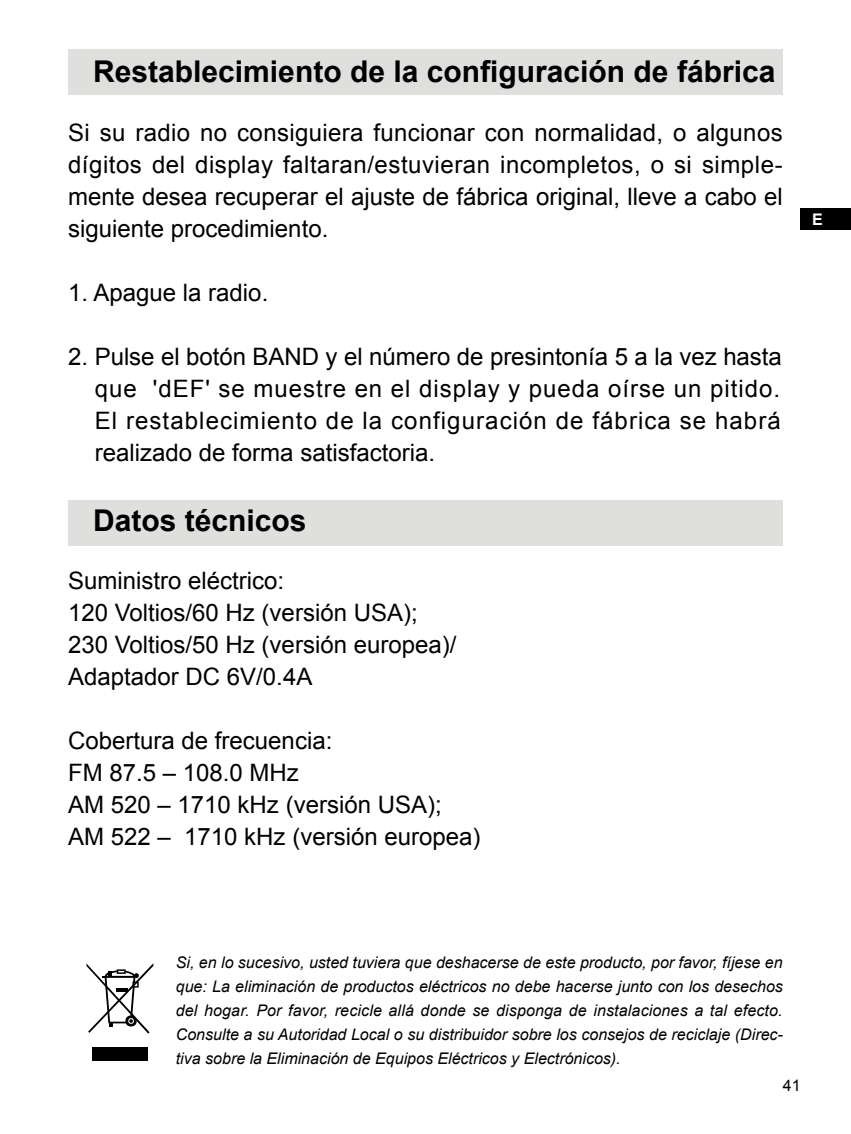
<style>
.page{position:relative;width:851px;height:1134px;background:#fff}
.page>*{position:absolute;margin:0;border:0;box-sizing:border-box;transform-origin:0 0}
.t1{font:700 30px "Arial";color:#000}
.t2{font:24px/32px "Arial";color:#000;text-align:justify}
.t3{font:italic 16px/24px "Arial";color:#000;text-align:justify}
.t4{font:16px "Arial";color:#000}
.t5{font:700 16px "Arial";color:#fff}
</style>
<div class="page">
<div style="left:800px;top:208px;width:50px;height:22px;background:#000"></div>
<div style="left:68px;top:500px;width:714px;height:45px;background:#dfdfde"></div>
<div style="left:68px;top:50px;width:714px;height:45px;background:#dfdfde"></div>
<svg style="left:86px;top:963px;width:67px;height:70px"></svg>
<div style="left:92px;top:1047px;width:55px;height:14px;background:#000"></div>
<p class="t1" style="left:93px;top:52px;width:683px">Restablecimiento de la configuración de fábrica</p>
<p class="t2" style="left:68px;top:117px;width:716px">Si su radio no consiguiera funcionar con normalidad, o algunos dígitos del display faltaran/estuvieran incompletos, o si simple&shy;mente desea recuperar el ajuste de fábrica original, lleve a cabo el siguiente procedimiento.</p>
<p class="t2" style="left:68px;top:277px;width:202px">1 . Apague la radio.</p>
<p class="t2" style="left:95px;top:341px;width:688px;text-indent:-27px">2. Pulse el botón BAND y el número de presintonía 5 a la vez hasta que 'dEF' se muestre en el display y pueda oírse un pitido.<br>El restablecimiento de la configuración de fábrica se habrá realizado de forma satisfactoria.</p>
<p class="t1" style="left:93px;top:500px;width:215px">Datos técnicos</p>
<p class="t2" style="left:68px;top:565px;width:390px;text-align:left">Suministro eléctrico:<br>120 Voltios/60 Hz (versión USA);<br>230 Voltios/50 Hz (versión europea)/<br>Adaptador DC 6V/0.4A</p>
<p class="t2" style="left:68px;top:725px;width:414px;text-align:left">Cobertura de frecuencia:<br>FM 87.5 – 108.0 MHz<br>AM 520 – 1710 kHz (versión USA);<br>AM 522 – 1710 kHz (versión europea)</p>
<p class="t5" style="left:811px;top:209px;width:12px">E</p>
<p class="t3" style="left:176px;top:950px;width:608px">Si, en lo sucesivo, usted tuviera que deshacerse de este producto, por favor, fíjese en que: La eliminación de productos eléctricos no debe hacerse junto con los desechos del hogar. Por favor, recicle allá donde se disponga de instalaciones a tal efecto.<br>Consulte a su Autoridad Local o su distribuidor sobre los consejos de reciclaje (Direc&shy;tiva sobre la Eliminación de Equipos Eléctricos y Electrónicos).</p>
<p class="t4" style="left:782px;top:1075px;width:15px">41</p>
</div>
